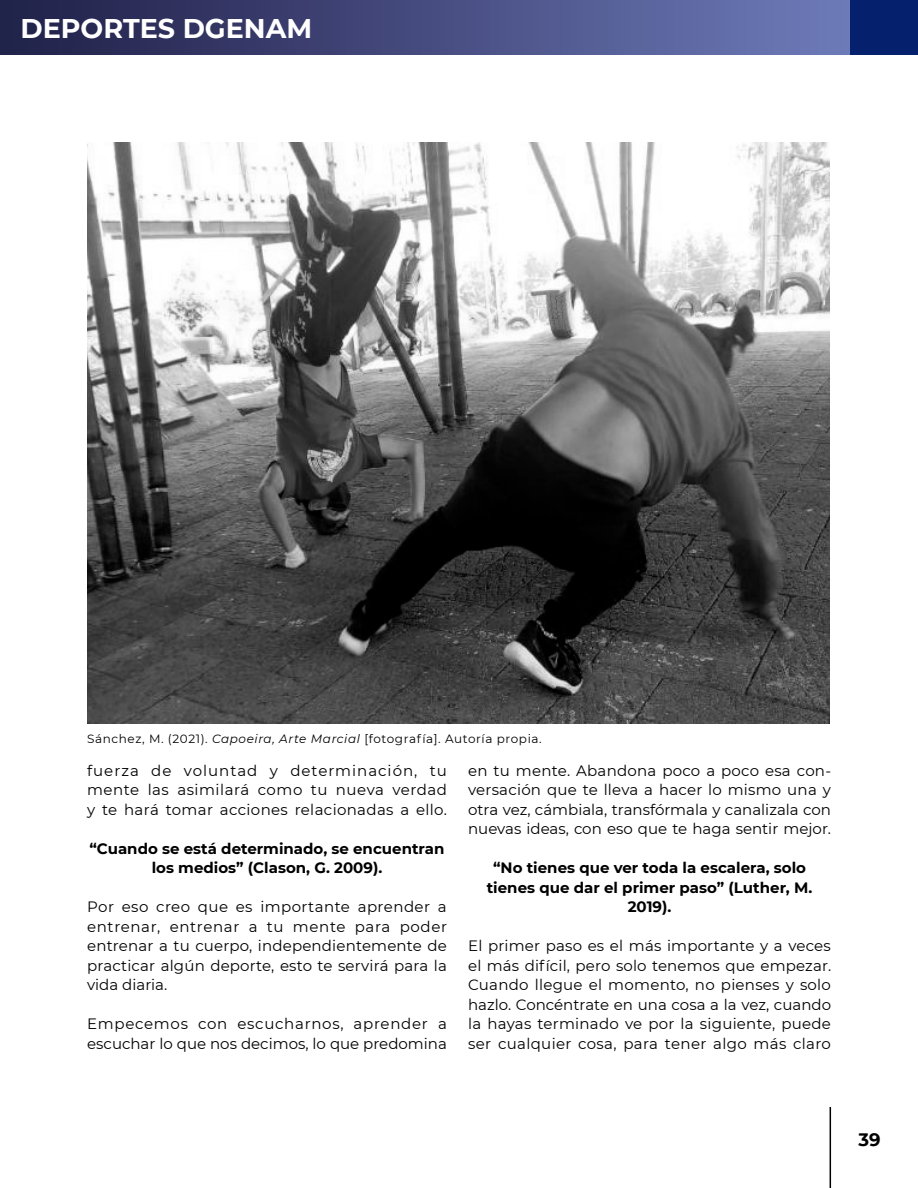
<style>
.page{position:relative;width:918px;height:1188px;background:#fff}
.page>*{position:absolute;margin:0;border:0;box-sizing:border-box;transform-origin:0 0}
.t1{font:700 27px "Montserrat";color:#fff}
.t2{font:700 18px "Montserrat";color:#000}
.t3{font:15px/19.5px "Montserrat";letter-spacing:.01em;color:#000;text-align:justify}
.t4{font:700 15px/19.5px "Montserrat";color:#000;text-align:center}
.t5{font:12px "Montserrat";letter-spacing:.05em;color:#000}
.s1{font-style:italic}
</style>
<div class="page">
<hr style="left:830px;top:1107px;width:1px;height:81px;background:#000">
<div style="left:0;top:0;width:918px;height:54px;background:linear-gradient(to right,#201f47,#7382c2)"></div>
<div style="left:850px;top:0;width:68px;height:54px;background:#05216d"></div>
<img style="left:87px;top:143px;width:743px;height:581px">
<h1 class="t1" style="left:20px;top:9px;width:293px">DEPORTES DGENAM</h1>
<p class="t5" style="left:87px;top:731px;width:456px">Sánchez, M. (2021). <span class="s1">Capoeira, Arte Marcial</span> [fotografía]. Autoría propia.</p>
<p class="t3" style="left:87px;top:760px;width:361px">fuerza de voluntad y determinación, tu mente las asimilará como tu nueva verdad y te hará tomar acciones relacionadas a ello.</p>
<p class="t4" style="left:89px;top:838px;width:357px">“Cuando se está determinado, se encuentran los medios” (Clason, G. 2009).</p>
<p class="t3" style="left:87px;top:896px;width:361px">Por eso creo que es importante aprender a entrenar, entrenar a tu mente para poder entrenar a tu cuerpo, independientemente de practicar algún deporte, esto te servirá para la vida diaria.</p>
<p class="t3" style="left:87px;top:1013px;width:361px">Empecemos con escucharnos, aprender a escuchar lo que nos decimos, lo que predomina</p>
<p class="t3" style="left:468px;top:760px;width:364px">en tu mente. Abandona poco a poco esa con&shy;versación que te lleva a hacer lo mismo una y otra vez, cámbiala, transfórmala y canalizala con nuevas ideas, con eso que te haga sentir mejor.</p>
<p class="t4" style="left:487px;top:857px;width:327px">“No tienes que ver toda la escalera, solo tienes que dar el primer paso” (Luther, M.<br>2019).</p>
<p class="t3" style="left:468px;top:935px;width:365px">El primer paso es el más importante y a veces el más difícil, pero solo tenemos que empezar.<br>Cuando llegue el momento, no pienses y solo hazlo. Concéntrate en una cosa a la vez, cuando la hayas terminado ve por la siguiente, puede ser cualquier cosa, para tener algo más claro</p>
<p class="t2" style="left:859px;top:1127px;width:24px">39</p>
</div>
